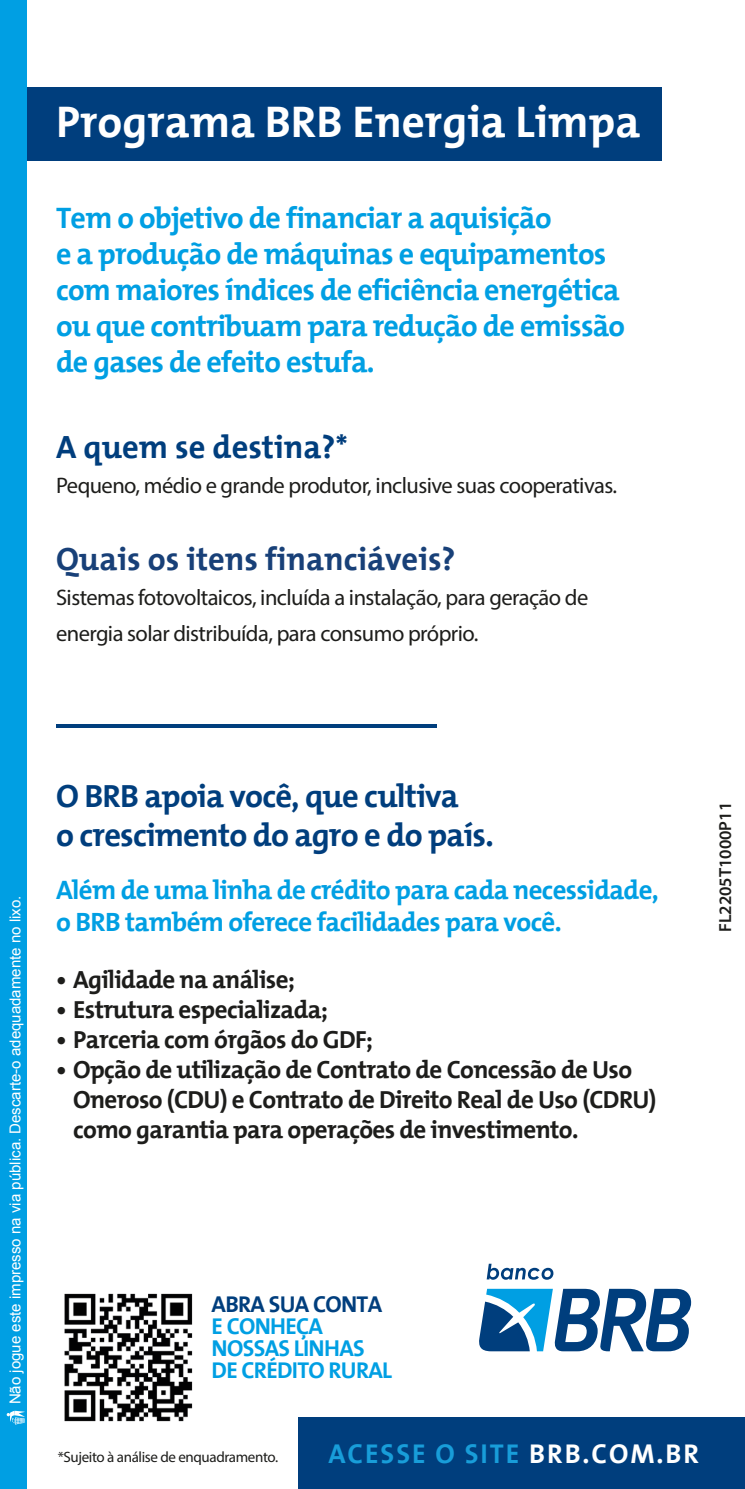
<style>
.page{position:relative;width:745px;height:1489px;background:#fff}
.page>*{position:absolute;margin:0;border:0;box-sizing:border-box;transform-origin:0 0}
.t1{font:700 45px "The Mix";color:#fff}
.t2{font:700 32.5px/39px "The Mix";letter-spacing:-.025em;color:#003e7d}
.t3{font:700 32.5px "The Mix";color:#184078}
.t4{font:700 32.5px "The Mix";color:#003e7d}
.t5{font:700 30px/36px "The Mix";letter-spacing:-.025em;color:#009fe3}
.t6{font:700 27.5px "The Mix";letter-spacing:.07em;color:#189dd9}
.t7{font:700 26.75px/32.2px "The Mix";letter-spacing:-.025em;color:#009fe3}
.t8{font:700 25px/30px "The Mix";letter-spacing:-.025em;color:#1d1d1b}
.t9{font:700 23.25px/22.2px "The Mix";letter-spacing:-.03em;color:#009fe3}
.t10{font:700 23.25px "The Mix";letter-spacing:-.03em;color:#003e7d}
.t11{font:22.5px/35px "Myriad Pro";letter-spacing:-.025em;color:#1d1d1b}
.t12{font:600 17.5px "Myriad Pro";color:#1d1d1b}
.t13{font:15px "Arial";color:#fff}
.t14{font:15px "Myriad Pro";letter-spacing:-.025em;color:#1d1d1b}
.s1{color:#fff}
</style>
<div class="page">
<div style="left:0;top:0;width:27px;height:1488px;background:#009fe3"></div>
<div style="left:27px;top:87px;width:633px;height:74px;background:#003e7d"></div>
<hr style="left:56px;top:724px;width:380px;height:3px;background:#003e7d">
<svg style="left:7px;top:1410px;width:18px;height:14px"></svg>
<div style="left:298px;top:1416px;width:446px;height:72px;background:#003e7d"></div>
<svg style="left:479px;top:1288px;width:211px;height:63px"></svg>
<svg style="left:486px;top:1263px;width:67px;height:16px"></svg>
<img style="left:64px;top:1293px;width:129px;height:129px">
<h1 class="t1" style="left:56px;top:84px;width:585px">Programa BRB Energia Limpa</h1>
<p class="t5" style="left:56px;top:199px;width:570px">Tem o objetivo de financiar a aquisição<br>e a produção de máquinas e equipamentos com maiores índices de eficiência energética ou que contribuam para redução de emissão de gases de efeito estufa.</p>
<h2 class="t4" style="left:56px;top:420px;width:293px">A quem se destina?*</h2>
<p class="t11" style="left:56px;top:468px;width:562px">Pequeno, médio e grande produtor, inclusive suas cooperativas.</p>
<h2 class="t3" style="left:56px;top:532px;width:401px">Quais os itens financiáveis?</h2>
<p class="t11" style="left:56px;top:580px;width:533px">Sistemas fotovoltaicos, incluída a instalação, para geração de energia solar distribuída, para consumo próprio.</p>
<p class="t13" style="left:5px;top:1404px;width:510px;rotate:-90deg">Não jogue este impresso na via pública. Descarte-o adequadamente no lixo.</p>
<h2 class="t2" style="left:56px;top:775px;width:439px">O BRB apoia você, que cultiva<br>o crescimento do agro e do país.</h2>
<p class="t7" style="left:56px;top:872px;width:603px">Além de uma linha de crédito para cada necessidade, o BRB também oferece facilidades para você.</p>
<p class="t8" style="left:56px;top:963px;width:240px">• Agilidade na análise;</p>
<p class="t8" style="left:56px;top:993px;width:273px">• Estrutura especializada;</p>
<p class="t8" style="left:56px;top:1023px;width:318px">• Parceria com órgãos do GDF;</p>
<p class="t8" style="left:73px;top:1053px;width:584px;text-indent:-17px">• Opção de utilização de Contrato de Concessão de Uso<br>Oneroso (CDU) e Contrato de Direito Real de Uso (CDRU) como garantia para operações de investimento.</p>
<p class="t12" style="left:713px;top:932px;width:132px;rotate:-90deg">FL2205T1000P11</p>
<p class="t10" style="left:211px;top:1283px;width:172px">ABRA SUA CONTA</p>
<p class="t9" style="left:211px;top:1314px;width:182px">E CONHEÇA<br>NOSSAS LINHAS<br>DE CRÉDITO RURAL</p>
<p class="t14" style="left:58px;top:1446px;width:222px">*Sujeito à análise de enquadramento.</p>
<p class="t6" style="left:328px;top:1430px;width:372px">ACESSE O SITE <span class="s1">BRB.COM.BR</span></p>
</div>
